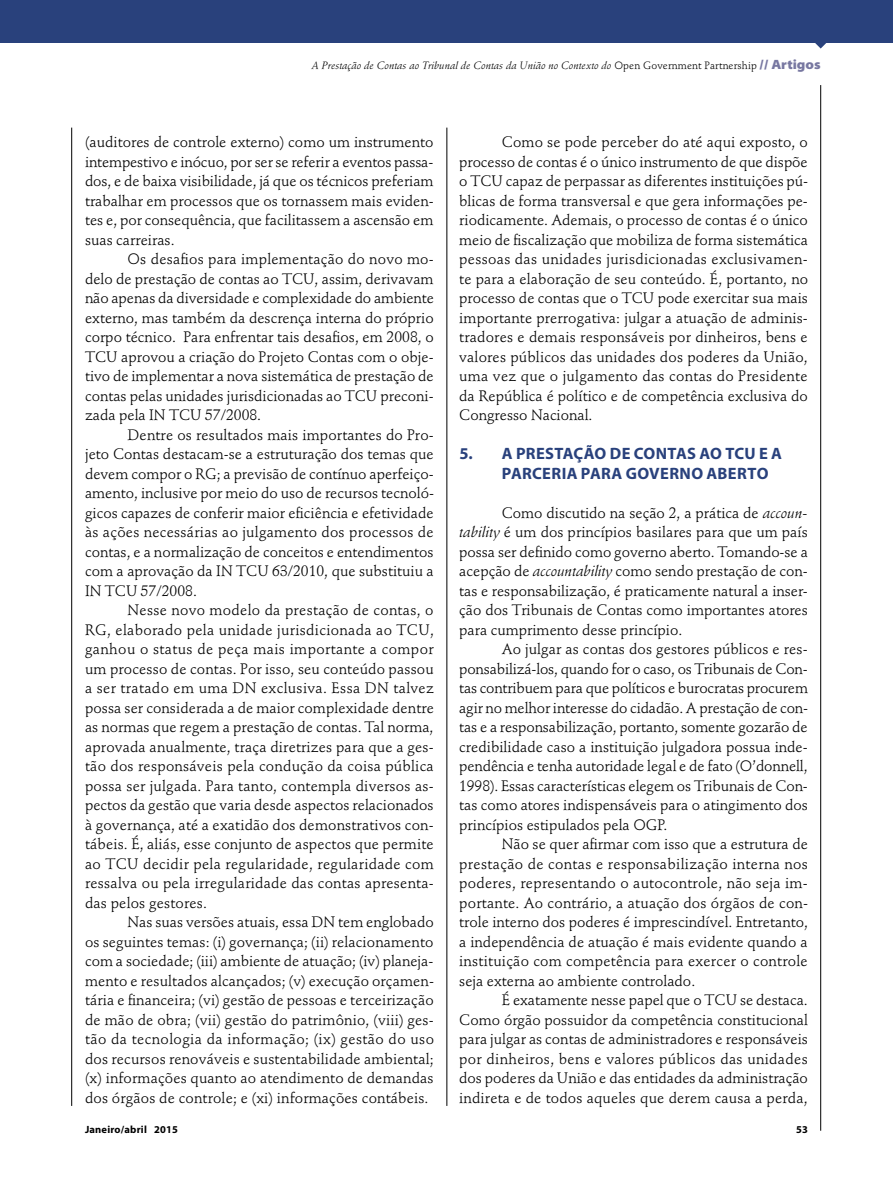
<style>
.page{position:relative;width:893px;height:1191px;background:#fff}
.page>*{position:absolute;margin:0;border:0;box-sizing:border-box;transform-origin:0 0}
.t1{font:700 16.5px/19.5px "Myriad Pro";letter-spacing:.02em;color:#29417c}
.t2{font:15px/19.5px "Stempel Schneidler Std";color:#000;text-align:justify}
.t3{font:italic 10.5px "Stempel Schneidler Std";letter-spacing:.01em;color:#000}
.t4{font:700 10.5px "Myriad Pro";letter-spacing:.02em;color:#000}
.s1{font-style:normal}
.s2{font-family:"Myriad Pro";font-weight:900;font-style:normal;font-stretch:semi-expanded;font-size:13.5px;color:#7878a1}
.s3{font-style:italic}
</style>
<div class="page">
<svg style="left:815px;top:43px;width:11px;height:6px"></svg>
<div style="left:0;top:0;width:893px;height:43px;background:#29417c"></div>
<hr style="left:820px;top:85px;width:1px;height:1045px;background:#000">
<hr style="left:446px;top:128px;width:1px;height:978px;background:#000">
<hr style="left:71px;top:128px;width:1px;height:978px;background:#000">
<p class="t3" style="left:312px;top:59px;width:510px">A Prestação de Contas ao Tribunal de Contas da União no Contexto do <span class="s1">Open Government Partnership</span> <span class="s2">// Artigos</span></p>
<p class="t2" style="left:85px;top:132px;width:350px">(auditores de controle externo) como um instrumento intempestivo e inócuo, por ser se referir a eventos passa&shy;dos, e de baixa visibilidade, já que os técnicos preferiam trabalhar em processos que os tornassem mais eviden&shy;tes e, por consequência, que facilitassem a ascensão em suas carreiras.</p>
<p class="t2" style="left:85px;top:249px;width:350px;text-indent:43px">Os desafios para implementação do novo mo&shy;delo de prestação de contas ao TCU, assim, derivavam não apenas da diversidade e complexidade do ambiente externo, mas também da descrença interna do próprio corpo técnico. Para enfrentar tais desafios, em 2008, o TCU aprovou a criação do Projeto Contas com o obje&shy;tivo de implementar a nova sistemática de prestação de contas pelas unidades jurisdicionadas ao TCU preconi&shy;zada pela IN TCU 57/2008.</p>
<p class="t2" style="left:85px;top:425px;width:350px;text-indent:43px">Dentre os resultados mais importantes do Pro&shy;jeto Contas destacam-se a estruturação dos temas que devem compor o RG; a previsão de contínuo aperfeiço&shy;amento, inclusive por meio do uso de recursos tecnoló&shy;gicos capazes de conferir maior eficiência e efetividade às ações necessárias ao julgamento dos processos de contas, e a normalização de conceitos e entendimentos com a aprovação da IN TCU 63/2010, que substituiu a IN TCU 57/2008.</p>
<p class="t2" style="left:85px;top:600px;width:350px;text-indent:43px">Nesse novo modelo da prestação de contas, o RG, elaborado pela unidade jurisdicionada ao TCU, ganhou o status de peça mais importante a compor um processo de contas. Por isso, seu conteúdo passou a ser tratado em uma DN exclusiva. Essa DN talvez possa ser considerada a de maior complexidade dentre as normas que regem a prestação de contas. Tal norma, aprovada anualmente, traça diretrizes para que a ges&shy;tão dos responsáveis pela condução da coisa pública possa ser julgada. Para tanto, contempla diversos as&shy;pectos da gestão que varia desde aspectos relacionados à governança, até a exatidão dos demonstrativos con&shy;tábeis. É, aliás, esse conjunto de aspectos que permite ao TCU decidir pela regularidade, regularidade com ressalva ou pela irregularidade das contas apresenta&shy;das pelos gestores.</p>
<p class="t2" style="left:85px;top:912px;width:350px;text-indent:43px">Nas suas versões atuais, essa DN tem englobado os seguintes temas: (i) governança; (ii) relacionamento com a sociedade; (iii) ambiente de atuação; (iv) planeja&shy;mento e resultados alcançados; (v) execução orçamen&shy;tária e financeira; (vi) gestão de pessoas e terceirização de mão de obra; (vii) gestão do patrimônio, (viii) ges&shy;tão da tecnologia da informação; (ix) gestão do uso dos recursos renováveis e sustentabilidade ambiental; (x) informações quanto ao atendimento de demandas dos órgãos de controle; e (xi) informações contábeis.</p>
<p class="t2" style="left:459px;top:132px;width:350px;text-indent:43px">Como se pode perceber do até aqui exposto, o processo de contas é o único instrumento de que dispõe o TCU capaz de perpassar as diferentes instituições pú&shy;blicas de forma transversal e que gera informações pe&shy;riodicamente. Ademais, o processo de contas é o único meio de fiscalização que mobiliza de forma sistemática pessoas das unidades jurisdicionadas exclusivamen&shy;te para a elaboração de seu conteúdo. É, portanto, no processo de contas que o TCU pode exercitar sua mais importante prerrogativa: julgar a atuação de adminis&shy;tradores e demais responsáveis por dinheiros, bens e valores públicos das unidades dos poderes da União, uma vez que o julgamento das contas do Presidente da República é político e de competência exclusiva do Congresso Nacional.</p>
<p class="t1" style="left:502px;top:443px;width:282px;text-indent:-43px">5. A PRESTAÇÃO DE CONTAS AO TCU E A<br>PARCERIA PARA GOVERNO ABERTO</p>
<p class="t2" style="left:459px;top:503px;width:350px;text-indent:43px">Como discutido na seção 2, a prática de <span class="s3">accoun&shy;tability</span> é um dos princípios basilares para que um país possa ser definido como governo aberto. Tomando-se a acepção de <span class="s3">accountability</span> como sendo prestação de con&shy;tas e responsabilização, é praticamente natural a inser&shy;ção dos Tribunais de Contas como importantes atores para cumprimento desse princípio.</p>
<p class="t2" style="left:459px;top:639px;width:350px;text-indent:43px">Ao julgar as contas dos gestores públicos e res&shy;ponsabilizá-los, quando for o caso, os Tribunais de Con&shy;tas contribuem para que políticos e burocratas procurem agir no melhor interesse do cidadão. A prestação de con&shy;tas e a responsabilização, portanto, somente gozarão de credibilidade caso a instituição julgadora possua inde&shy;pendência e tenha autoridade legal e de fato (O’donnell, 1998). Essas características elegem os Tribunais de Con&shy;tas como atores indispensáveis para o atingimento dos princípios estipulados pela OGP.</p>
<p class="t2" style="left:459px;top:834px;width:350px;text-indent:43px">Não se quer afirmar com isso que a estrutura de prestação de contas e responsabilização interna nos poderes, representando o autocontrole, não seja im&shy;portante. Ao contrário, a atuação dos órgãos de con&shy;trole interno dos poderes é imprescindível. Entretanto, a independência de atuação é mais evidente quando a instituição com competência para exercer o controle seja externa ao ambiente controlado.</p>
<p class="t2" style="left:459px;top:990px;width:350px;text-indent:43px">É exatamente nesse papel que o TCU se destaca.<br>Como órgão possuidor da competência constitucional para julgar as contas de administradores e responsáveis por dinheiros, bens e valores públicos das unidades dos poderes da União e das entidades da administração indireta e de todos aqueles que derem causa a perda,</p>
<p class="t4" style="left:85px;top:1122px;width:95px">Janeiro/abril 2015</p>
<p class="t4" style="left:796px;top:1122px;width:13px">53</p>
</div>
